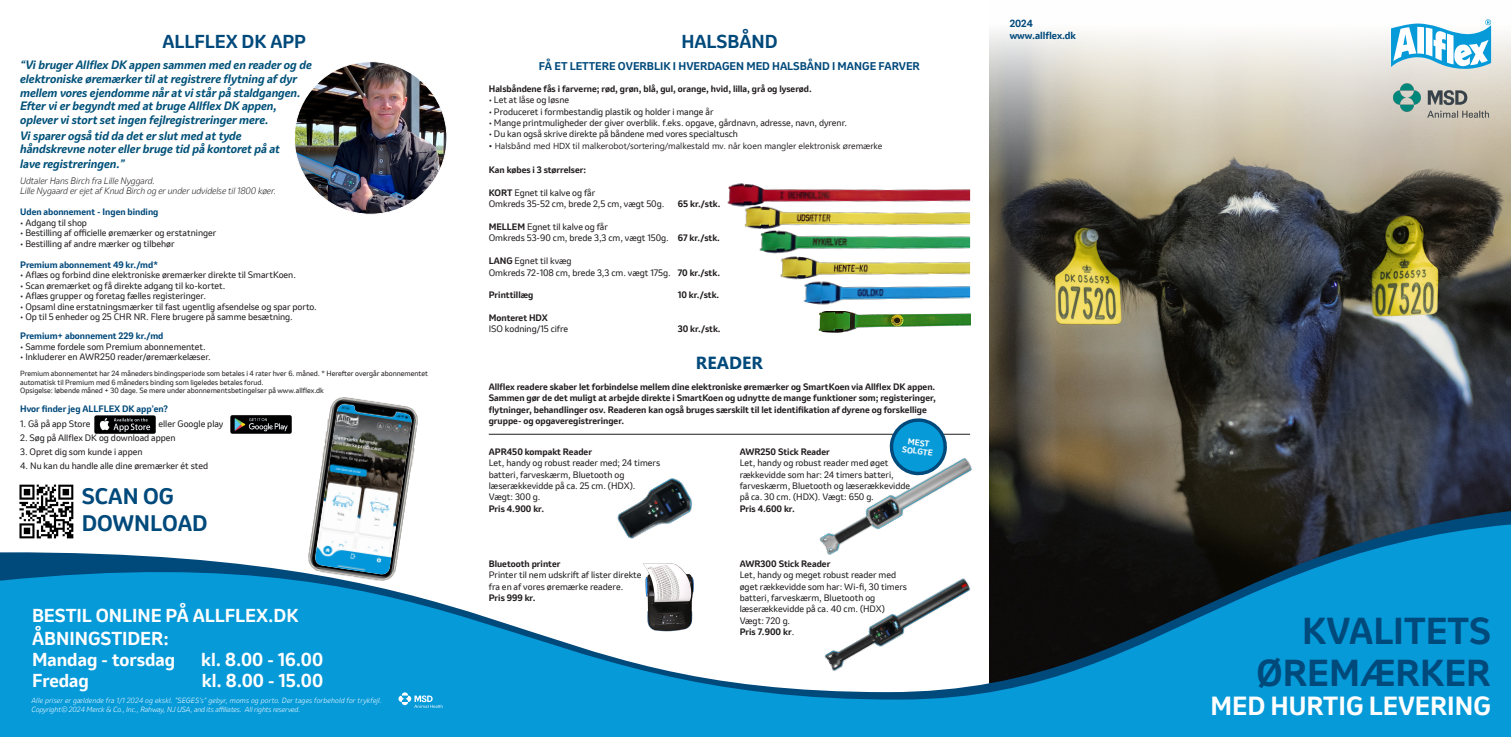
<style>
.page{position:relative;width:1511px;height:737px;background:#fff}
.page>*{position:absolute;margin:0;border:0;box-sizing:border-box;transform-origin:0 0}
.t1{font:700 35px/42px "Invention";color:#00497b;text-align:right}
.t2{font:700 26.25px/31.5px "Segoe UI";color:#00497b}
.t3{font:700 24.5px "Invention";color:#fff}
.t4{font:700 21px "Invention";color:#00497b}
.t5{font:700 19.25px/26.2px "Segoe UI";color:#fff}
.t6{font:700 17.5px/22.5px "Invention";color:#fff}
.t7{font:700 17.5px "Invention";color:#00497b}
.t8{font:700 17.5px "Segoe UI";color:#00497b}
.t9{font:italic 700 11.38px/13.7px "Invention";color:#015179}
.t10{font:700 10.5px "Invention";color:#00497b}
.t11{font:700 9.62px "Invention";color:#00497b}
.t12{font:8.75px/11.4px "Invention";color:#231f20}
.t13{font:700 8.75px/11.4px "Invention";color:#231f20}
.t14{font:700 8.75px "Invention";color:#00497b}
.t15{font:italic 300 8.75px "Invention";color:#231f20}
.t16{font:8.75px "Segoe UI";color:#231f20}
.t17{font:700 7.88px "Invention";color:#fff}
.t18{font:7px/8.4px "Invention";color:#231f20}
.t19{font:italic 300 7px "Invention";letter-spacing:.02em;color:#fff}
.t20{font:italic 300 7px "Invention";color:#fff}
.s1{font-weight:700}
.s2{font-weight:400}
</style>
<div class="page">
<img style="left:990px;top:21px;width:521px;height:454px">
<svg style="left:19px;top:475px;width:1492px;height:16px"></svg>
<svg style="left:0;top:491px;width:1511px;height:246px;fill:#069ad9"></svg>
<img style="left:727px;top:183px;width:243px;height:122px">
<img style="left:818px;top:311px;width:152px;height:22px">
<img style="left:643px;top:557px;width:55px;height:79px">
<img style="left:94px;top:416px;width:61px;height:18px">
<img style="left:230px;top:415px;width:60px;height:18px">
<hr style="left:489px;top:434px;width:481px;height:1px;background:#231f20">
<img style="left:20px;top:484px;width:54px;height:54px">
<img style="left:290px;top:397px;width:147px;height:203px">
<img style="left:314px;top:404px;width:98px;height:171px">
<img style="left:605px;top:475px;width:96px;height:77px">
<img style="left:810px;top:458px;width:170px;height:107px">
<img style="left:815px;top:567px;width:165px;height:113px">
<svg style="left:1391px;top:19px;width:100px;height:50px"></svg>
<img style="left:1379px;top:70px;width:123px;height:61px">
<svg style="left:398px;top:692px;width:44px;height:16px"></svg>
<svg style="left:888px;top:418px;width:61px;height:59px"></svg>
<img style="left:294px;top:62px;width:153px;height:152px;border-radius:76px">
<p class="t7" style="left:162px;top:29px;width:145px">ALLFLEX DK APP</p>
<p class="t9" style="left:20px;top:58px;width:293px">“Vi bruger Allflex DK appen sammen med en reader og de</p>
<p class="t9" style="left:20px;top:72px;width:282px">elektroniske øremærker til at registrere flytning af dyr mellem vores ejendomme når at vi står på staldgangen.<br>Efter vi er begyndt med at bruge Allflex DK appen, oplever vi stort set ingen fejlregistreringer mere.</p>
<p class="t9" style="left:20px;top:129px;width:223px">Vi sparer også tid da det er slut med at tyde</p>
<p class="t9" style="left:20px;top:142px;width:261px;line-height:14.7px">håndskrevne noter eller bruge tid på kontoret på at lave registreringen.”</p>
<p class="t15" style="left:20px;top:175px;width:137px">Udtaler Hans Birch fra Lille Nyggard.</p>
<p class="t15" style="left:20px;top:185px;width:258px">Lille Nygaard er ejet af Knud Birch og er under udvidelse til 1800 køer.</p>
<p class="t14" style="left:20px;top:205px;width:140px">Uden abonnement - Ingen binding</p>
<p class="t12" style="left:20px;top:217px;width:68px">• Adgang til shop</p>
<p class="t12" style="left:20px;top:227px;width:198px">• Bestilling af officielle øremærker og erstatninger</p>
<p class="t12" style="left:20px;top:238px;width:156px">• Bestilling af andre mærker og tilbehør</p>
<p class="t14" style="left:20px;top:258px;width:139px">Premium abonnement 49 kr./md*</p>
<p class="t12" style="left:20px;top:269px;width:277px">• Aflæs og forbind dine elektroniske øremærker direkte til SmartKoen.</p>
<p class="t12" style="left:20px;top:280px;width:207px">• Scan øremærket og få direkte adgang til ko-kortet.</p>
<p class="t12" style="left:20px;top:290px;width:187px">• Aflæs grupper og foretag fælles registeringer.</p>
<p class="t12" style="left:20px;top:301px;width:298px">• Opsaml dine erstatningsmærker til fast ugentlig afsendelse og spar porto.</p>
<p class="t12" style="left:20px;top:311px;width:274px">• Op til 5 enheder og 25 CHR NR. Flere brugere på samme besætning.</p>
<p class="t14" style="left:20px;top:329px;width:145px">Premium+ abonnement 229 kr./md</p>
<p class="t12" style="left:20px;top:340px;width:187px">• Samme fordele som Premium abonnementet.</p>
<p class="t12" style="left:20px;top:351px;width:192px">• Inkluderer en AWR250 reader/øremærkelæser.</p>
<p class="t18" style="left:20px;top:369px;width:409px">Premium abonnementet har 24 måneders bindingsperiode som betales i 4 rater hver 6. måned. * Herefter overgår abonnementet automatisk til Premium med 6 måneders binding som ligeledes betales forud.<br>Opsigelse: løbende måned + 30 dage. Se mere under abonnementsbetingelser på www.allflex.dk</p>
<p class="t14" style="left:20px;top:402px;width:149px">Hvor finder jeg ALLFLEX DK app’en?</p>
<p class="t12" style="left:20px;top:418px;width:72px">1. Gå på app Store</p>
<p class="t12" style="left:158px;top:418px;width:66px">eller Google play</p>
<p class="t12" style="left:20px;top:432px;width:157px">2. Søg på Allflex DK og download appen</p>
<p class="t12" style="left:20px;top:446px;width:124px">3. Opret dig som kunde i appen</p>
<p class="t12" style="left:20px;top:460px;width:189px">4. Nu kan du handle alle dine øremærker ét sted</p>
<p class="t4" style="left:82px;top:481px;width:94px">SCAN OG</p>
<p class="t4" style="left:82px;top:508px;width:127px">DOWNLOAD</p>
<p class="t6" style="left:32px;top:604px;width:268px">BESTIL ONLINE PÅ ALLFLEX.DK<br>ÅBNINGSTIDER:</p>
<p class="t6" style="left:32px;top:648px;width:145px">Mandag - torsdag</p>
<p class="t6" style="left:201px;top:648px;width:123px">kl. 8.00 - 16.00</p>
<p class="t6" style="left:32px;top:669px;width:59px">Fredag</p>
<p class="t6" style="left:202px;top:669px;width:123px">kl. 8.00 - 15.00</p>
<p class="t5" style="left:73px;top:609px;width:297px">RING OG BESTIL: Tlf. 97 81 15 55<br>ÅBNINGSTIDER:</p>
<p class="t5" style="left:73px;top:659px;width:270px">Man - torsdag Kl. 8.00 - 16.00</p>
<p class="t5" style="left:73px;top:682px;width:202px">Fredag kl. 8.00 - 15.00</p>
<p class="t19" style="left:32px;top:695px;width:352px">Alle priser er gældende fra 1/1 2024 og ekskl. ”SEGES’s” gebyr, moms og porto. Der tages forbehold for trykfejl.</p>
<p class="t20" style="left:32px;top:704px;width:270px">Copyright© 2024 Merck &amp; Co., Inc., Rahway, NJ USA, and its affiliates. All rights reserved.</p>
<p class="t7" style="left:681px;top:29px;width:98px">HALSBÅND</p>
<p class="t10" style="left:539px;top:58px;width:382px">FÅ ET LETTERE OVERBLIK I HVERDAGEN MED HALSBÅND I MANGE FARVER</p>
<p class="t13" style="left:489px;top:83px;width:324px">Halsbåndene fås i farverne; rød, grøn, blå, gul, orange, hvid, lilla, grå og lyserød.</p>
<p class="t12" style="left:489px;top:94px;width:82px">• Let at låse og løsne</p>
<p class="t12" style="left:489px;top:106px;width:226px">• Produceret i formbestandig plastik og holder i mange år</p>
<p class="t12" style="left:489px;top:117px;width:360px">• Mange printmuligheder der giver overblik. f.eks. opgave, gårdnavn, adresse, navn, dyrenr.</p>
<p class="t12" style="left:489px;top:128px;width:251px">• Du kan også skrive direkte på båndene med vores specialtusch</p>
<p class="t16" style="left:489px;top:137px;width:395px">• Halsbånd med HDX til malkerobot/sortering/malkestald mv. når koen mangler elektronisk øremærke</p>
<p class="t13" style="left:489px;top:164px;width:99px">Kan købes i 3 størrelser:</p>
<p class="t12" style="left:489px;top:187px;width:108px"><span class="s1">KORT</span> Egnet til kalve og får</p>
<p class="t12" style="left:489px;top:198px;width:177px">Omkreds 35-52 cm, brede 2,5 cm, vægt 50g.</p>
<p class="t13" style="left:678px;top:198px;width:44px">65 kr./stk.</p>
<p class="t12" style="left:489px;top:221px;width:121px"><span class="s1">MELLEM</span> Egnet til kalve og får</p>
<p class="t12" style="left:489px;top:232px;width:233px">Omkreds 53-90 cm, brede 3,3 cm, vægt 150g. <span class="s1">67 kr./stk.</span></p>
<p class="t12" style="left:489px;top:255px;width:84px"><span class="s1">LANG</span> Egnet til kvæg</p>
<p class="t12" style="left:489px;top:266px;width:233px">Omkreds 72-108 cm, brede 3,3 cm. vægt 175g. <span class="s1">70 kr./stk.</span></p>
<p class="t13" style="left:489px;top:289px;width:46px">Printtillæg</p>
<p class="t13" style="left:678px;top:289px;width:43px">10 kr./stk.</p>
<p class="t13" style="left:489px;top:312px;width:61px">Monteret HDX</p>
<p class="t12" style="left:489px;top:323px;width:81px">ISO kodning/15 cifre</p>
<p class="t13" style="left:678px;top:323px;width:44px">30 kr./stk.</p>
<p class="t8" style="left:696px;top:347px;width:68px">READER</p>
<p class="t13" style="left:489px;top:381px;width:448px">Allflex readere skaber let forbindelse mellem dine elektroniske øremærker og SmartKoen via Allflex DK appen.</p>
<p class="t13" style="left:489px;top:392px;width:449px">Sammen gør de det muligt at arbejde direkte i SmartKoen og udnytte de mange funktioner som; registeringer, flytninger, behandlinger osv. Readeren kan også bruges særskilt til let identifikation af dyrene og forskellige</p>
<p class="t13" style="left:489px;top:415px;width:137px">gruppe- og opgaveregistreringer.</p>
<p class="t13" style="left:739px;top:446px;width:92px">AWR250 Stick Reader</p>
<p class="t12" style="left:739px;top:457px;width:172px">Let, handy og robust reader med øget rækkevidde som har: 24 timers batteri, farveskærm, Bluetooth og læserækkevidde på ca. 30 cm. (HDX). Vægt: 650 g.</p>
<p class="t13" style="left:739px;top:503px;width:57px">Pris 4.600 kr.</p>
<p class="t17" style="left:908px;top:435px;width:23px;rotate:8deg">MEST</p>
<p class="t17" style="left:903px;top:443px;width:32px;rotate:8deg">SOLGTE</p>
<p class="t13" style="left:489px;top:446px;width:105px">APR450 kompakt Reader</p>
<p class="t12" style="left:489px;top:457px;width:173px">Let, handy og robust reader med; 24 timers batteri, farveskærm, Bluetooth og</p>
<p class="t12" style="left:489px;top:480px;width:148px">læserækkevidde på ca. 25 cm. (HDX).</p>
<p class="t12" style="left:489px;top:491px;width:53px">Vægt: 300 g.</p>
<p class="t13" style="left:489px;top:503px;width:57px">Pris 4.900 kr.</p>
<p class="t13" style="left:489px;top:558px;width:73px">Bluetooth printer</p>
<p class="t12" style="left:489px;top:569px;width:154px">Printer til nem udskrift af lister direkte fra en af vores øremærke readere.</p>
<p class="t13" style="left:489px;top:592px;width:48px">Pris 999 kr.</p>
<p class="t12" style="left:739px;top:558px;width:169px"><span class="s1">AWR300 Stick Reader<br></span>Let, handy og meget robust reader med øget rækkevidde som har: Wi-fi, 30 timers batteri, farveskærm, Bluetooth og</p>
<p class="t12" style="left:739px;top:603px;width:147px">læserækkevidde på ca. 40 cm. (HDX)</p>
<p class="t12" style="left:739px;top:614px;width:52px">Vægt: 720 g.</p>
<p class="t13" style="left:739px;top:626px;width:56px">Pris 7.900 kr<span class="s2">.</span></p>
<p class="t11" style="left:1009px;top:17px;width:25px">2024</p>
<p class="t11" style="left:1009px;top:28px;width:68px">www.allflex.dk</p>
<p class="t1" style="left:1256px;top:609px;width:236px">KVALITETS<br>ØREMÆRKER</p>
<p class="t3" style="left:1210px;top:688px;width:282px">MED HURTIG LEVERING</p>
<p class="t2" style="left:1302px;top:615px;width:167px">KVALITETS<br>ØREMÆRKER<br>FRA ALLFLEX</p>
</div>
